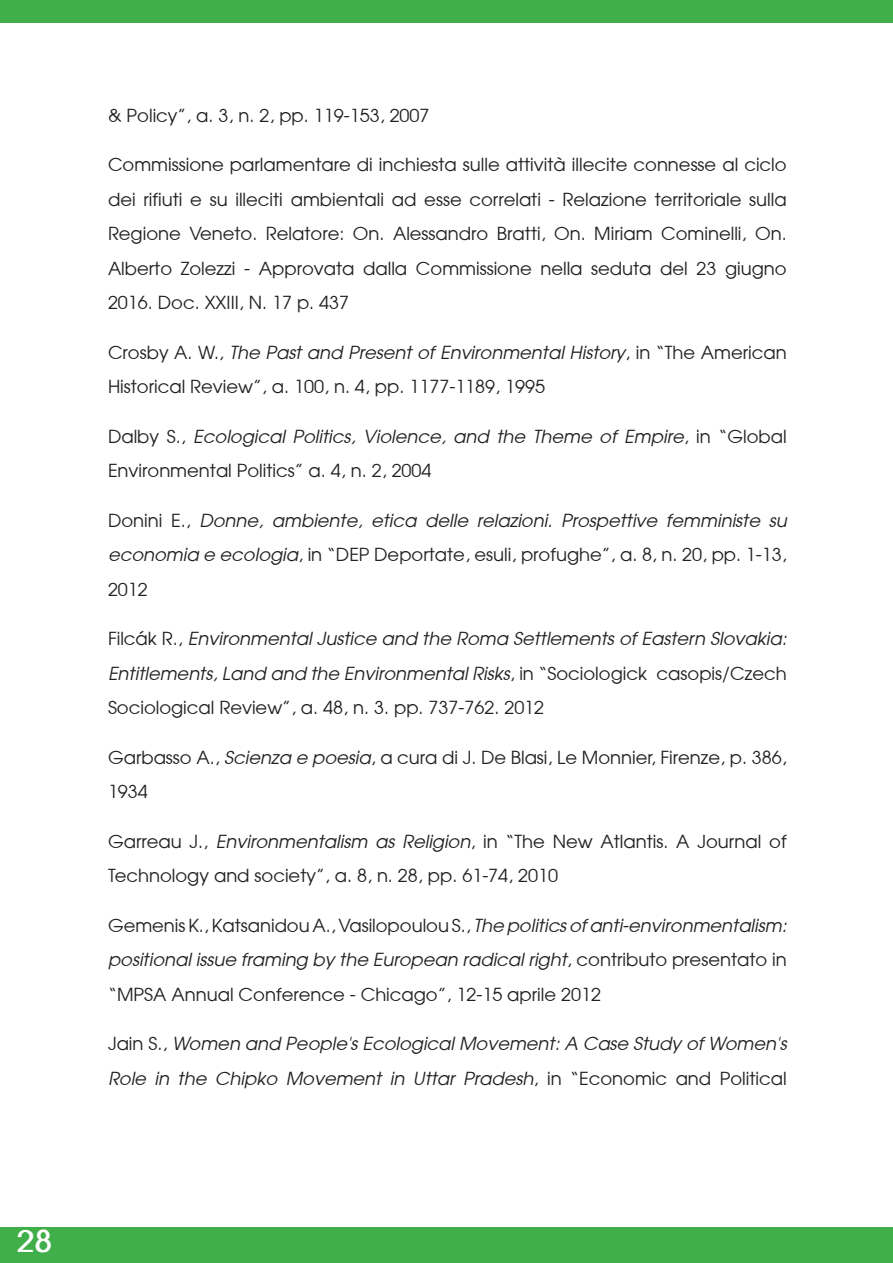
<style>
.page{position:relative;width:893px;height:1263px;background:#fff}
.page>*{position:absolute;margin:0;border:0;box-sizing:border-box;transform-origin:0 0}
.t1{font:700 33px "Avant Garde";color:#fff}
.t2{font:18px/34.5px "Avant Garde";color:#231f20}
.t3{font:italic 18px/34.5px "Avant Garde";color:#231f20;text-align:justify}
.s1{font-style:italic}
.s2{font-style:normal}
</style>
<div class="page">
<div style="left:0;top:0;width:893px;height:23px;background:#40ae49"></div>
<div style="left:0;top:1227px;width:893px;height:36px;background:#40ae49"></div>
<h1 class="t1" style="left:17px;top:1228px;width:37px">28</h1>
<p class="t2" style="left:108px;top:97px;width:323px">&amp; Policy”, a. 3, n. 2, pp. 119-153, 2007</p>
<p class="t2" style="left:108px;top:147px;width:680px;text-align:justify">Commissione parlamentare di inchiesta sulle attività illecite connesse al ciclo dei rifiuti e su illeciti ambientali ad esse correlati - Relazione territoriale sulla Regione Veneto. Relatore: On. Alessandro Bratti, On. Miriam Cominelli, On.<br>Alberto Zolezzi - Approvata dalla Commissione nella seduta del 23 giugno 2016. Doc. XXIII, N. 17 p. 437</p>
<p class="t2" style="left:108px;top:334px;width:680px">Crosby A. W., <span class="s1">The Past and Present of Environmental History</span>, in “The American<br>Historical Review”, a. 100, n. 4, pp. 1177-1189, 1995</p>
<p class="t2" style="left:108px;top:418px;width:680px">Dalby S., <span class="s1">Ecological Politics, Violence, and the Theme of Empire</span>, in “Global<br>Environmental Politics” a. 4, n. 2, 2004</p>
<p class="t3" style="left:108px;top:502px;width:680px"><span class="s2">Donini E.,</span> Donne, ambiente, etica delle relazioni. Prospettive femministe su economia e ecologia<span class="s2">, in “DEP Deportate, esuli, profughe”, a. 8, n. 20, pp. 1-13, 2012</span></p>
<p class="t3" style="left:108px;top:621px;width:680px"><span class="s2">Filcák R.,</span> Environmental Justice and the Roma Settlements of Eastern Slovakia:<br>Entitlements, Land and the Environmental Risks<span class="s2">, in “Sociologický casopis/Czech Sociological Review”, a. 48, n. 3. pp. 737-762. 2012</span></p>
<p class="t2" style="left:108px;top:739px;width:680px">Garbasso A., <span class="s1">Scienza e poesia</span>, a cura di J. De Blasi, Le Monnier, Firenze, p. 386,<br>1934</p>
<p class="t2" style="left:108px;top:823px;width:680px">Garreau J., <span class="s1">Environmentalism as Religion</span>, in “The New Atlantis. A Journal of<br>Technology and society”, a. 8, n. 28, pp. 61-74, 2010</p>
<p class="t2" style="left:108px;top:907px;width:680px;text-align:justify">Gemenis K., Katsanidou A., Vasilopoulou S., <span class="s1">The politics of anti-environmentalism: positional issue framing by the European radical right</span>, contributo presentato in “MPSA Annual Conference - Chicago”, 12-15 aprile 2012</p>
<p class="t3" style="left:108px;top:1026px;width:680px"><span class="s2">Jain S.,</span> Women and People's Ecological Movement: A Case Study of Women's<br>Role in the Chipko Movement in Uttar Pradesh<span class="s2">, in “Economic and Political</span></p>
</div>
